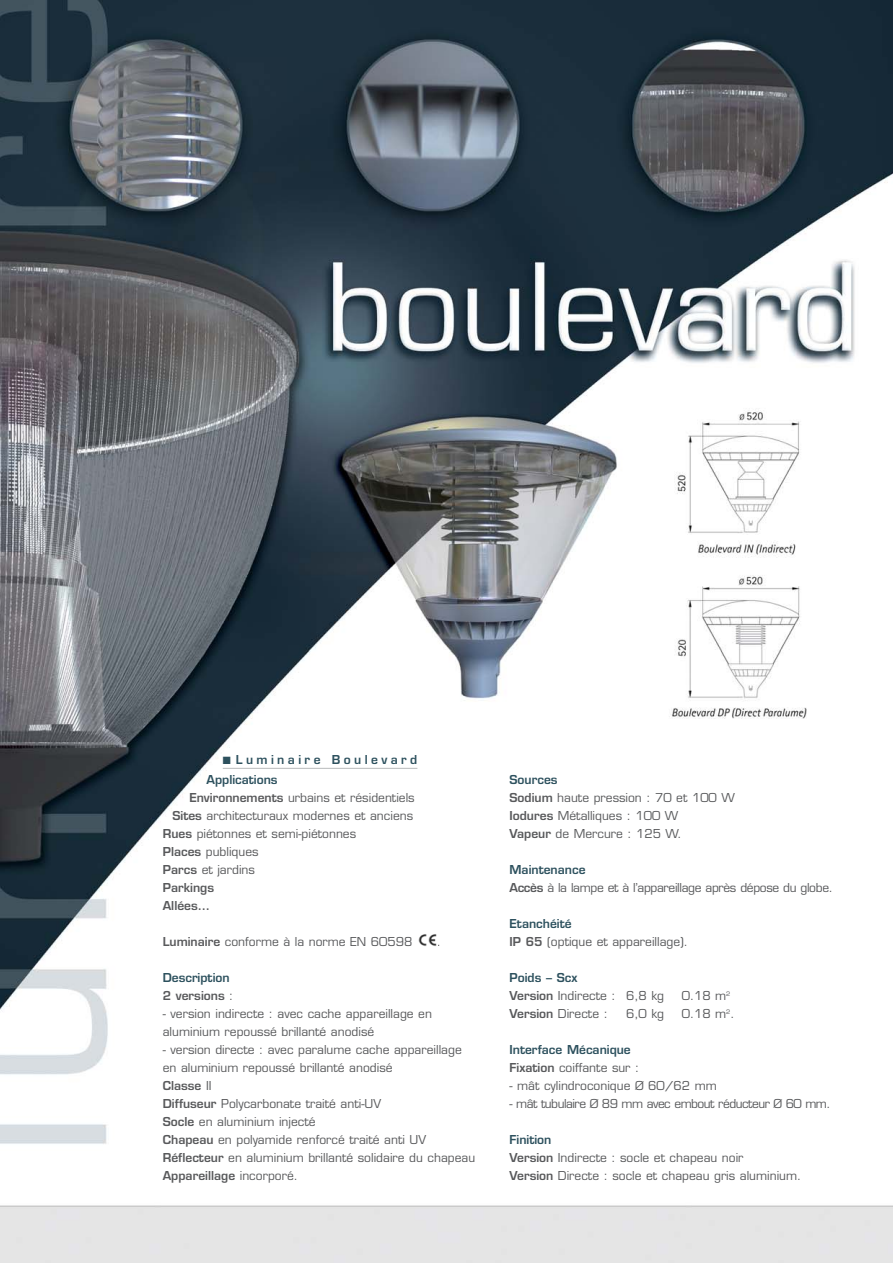
<style>
.page{position:relative;width:893px;height:1263px;background:#fff}
.page>*{position:absolute;margin:0;border:0;box-sizing:border-box;transform-origin:0 0}
.t1{font:12px/18px "Eurostile";color:#58595b}
.t2{font:600 12px/18px "Eurostile";color:#2d515e}
.t3{font:12px/18px "Eurostile";letter-spacing:-.03em;color:#58595b}
.t4{font:12px "Eurostile";letter-spacing:-.04em;color:#58595b}
.t5{font:600 12px "Eurostile";letter-spacing:.28em;color:#2d515e}
.t6{font:600 12px "Eurostile";color:#58595b}
.s1{font-weight:600}
.s2{color:#58595b}
.s3{font-weight:400;color:#58595b}
.s4{font-weight:600;color:#2d515e}
</style>
<div class="page">
<img style="left:0;top:0;width:892px;height:1263px">
<img style="left:418px;top:931px;width:19px;height:15px">
<hr style="left:223px;top:768px;width:194px;height:1px;background:#bbbdbf">
<p class="t5" style="left:223px;top:755px;width:196px">■ Luminaire Boulevard</p>
<p class="t2" style="left:206px;top:772px;width:73px">Applications</p>
<p class="t1" style="left:189px;top:790px;width:227px"><span class="s1">Environnements</span> urbains et résidentiels</p>
<p class="t1" style="left:172px;top:808px;width:242px"><span class="s1">Sites</span> architecturaux modernes et anciens</p>
<p class="t1" style="left:163px;top:826px;width:195px"><span class="s1">Rues</span> piétonnes et semi-piétonnes</p>
<p class="t1" style="left:163px;top:844px;width:97px"><span class="s1">Places</span> publiques</p>
<p class="t1" style="left:163px;top:862px;width:94px"><span class="s1">Parcs</span> et jardins</p>
<p class="t6" style="left:163px;top:883px;width:53px">Parkings</p>
<p class="t6" style="left:163px;top:901px;width:48px">Allées…</p>
<p class="t1" style="left:163px;top:934px;width:251px"><span class="s1">Luminaire</span> conforme à la norme EN 60598</p>
<p class="t1" style="left:437px;top:934px;width:6px">.</p>
<p class="t2" style="left:163px;top:970px;width:72px">Description<br><span class="s2">2 versions</span> <span class="s3">:</span></p>
<p class="t1" style="left:163px;top:1006px;width:271px">- version indirecte : avec cache appareillage en aluminium repoussé brillanté anodisé</p>
<p class="t1" style="left:163px;top:1042px;width:314px">- version directe : avec paralume cache appareillage en aluminium repoussé brillanté anodisé<br><span class="s1">Classe</span> II<br><span class="s1">Diffuseur</span> Polycarbonate traité anti-UV<br><span class="s1">Socle</span> en aluminium injecté<br><span class="s1">Chapeau</span> en polyamide renforcé traité anti UV <span class="s1">Réflecteur</span> en aluminium brillanté solidaire du chapeau <span class="s1">Appareillage</span> incorporé.</p>
<p class="t1" style="left:509px;top:772px;width:227px"><span class="s4">Sources<br></span><span class="s1">Sodium</span> haute pression : 70 et 100 W<br><span class="s1">Iodures</span> Métalliques : 100 W<br><span class="s1">Vapeur</span> de Mercure : 125 W.</p>
<p class="t3" style="left:509px;top:862px;width:325px"><span class="s4">Maintenance<br></span><span class="s1">Accès</span> à la lampe et à l’appareillage après dépose du globe.</p>
<p class="t1" style="left:509px;top:916px;width:180px"><span class="s4">Etanchéité<br></span><span class="s1">IP 65</span> (optique et appareillage).</p>
<p class="t1" style="left:509px;top:970px;width:156px"><span class="s4">Poids – Scx<br></span><span class="s1">Version</span> Indirecte : 6,8 kg</p>
<p class="t1" style="left:681px;top:988px;width:50px">0.18 m<sup>2</sup></p>
<p class="t1" style="left:509px;top:1006px;width:100px"><span class="s1">Version</span> Directe :</p>
<p class="t1" style="left:626px;top:1006px;width:39px">6,0 kg</p>
<p class="t1" style="left:681px;top:1006px;width:54px">0.18 m<sup>2</sup>.</p>
<p class="t2" style="left:509px;top:1042px;width:131px">Interface Mécanique<br><span class="s2">Fixation</span> <span class="s3">coiffante sur :</span></p>
<p class="t1" style="left:509px;top:1078px;width:209px">- mât cylindroconique Ø 60/62 mm</p>
<p class="t4" style="left:509px;top:1099px;width:322px">- mât tubulaire Ø 89 mm avec embout réducteur Ø 60 mm.</p>
<p class="t1" style="left:509px;top:1132px;width:293px"><span class="s4">Finition<br></span><span class="s1">Version</span> Indirecte : socle et chapeau noir<br><span class="s1">Version</span> Directe : socle et chapeau gris aluminium.</p>
</div>
